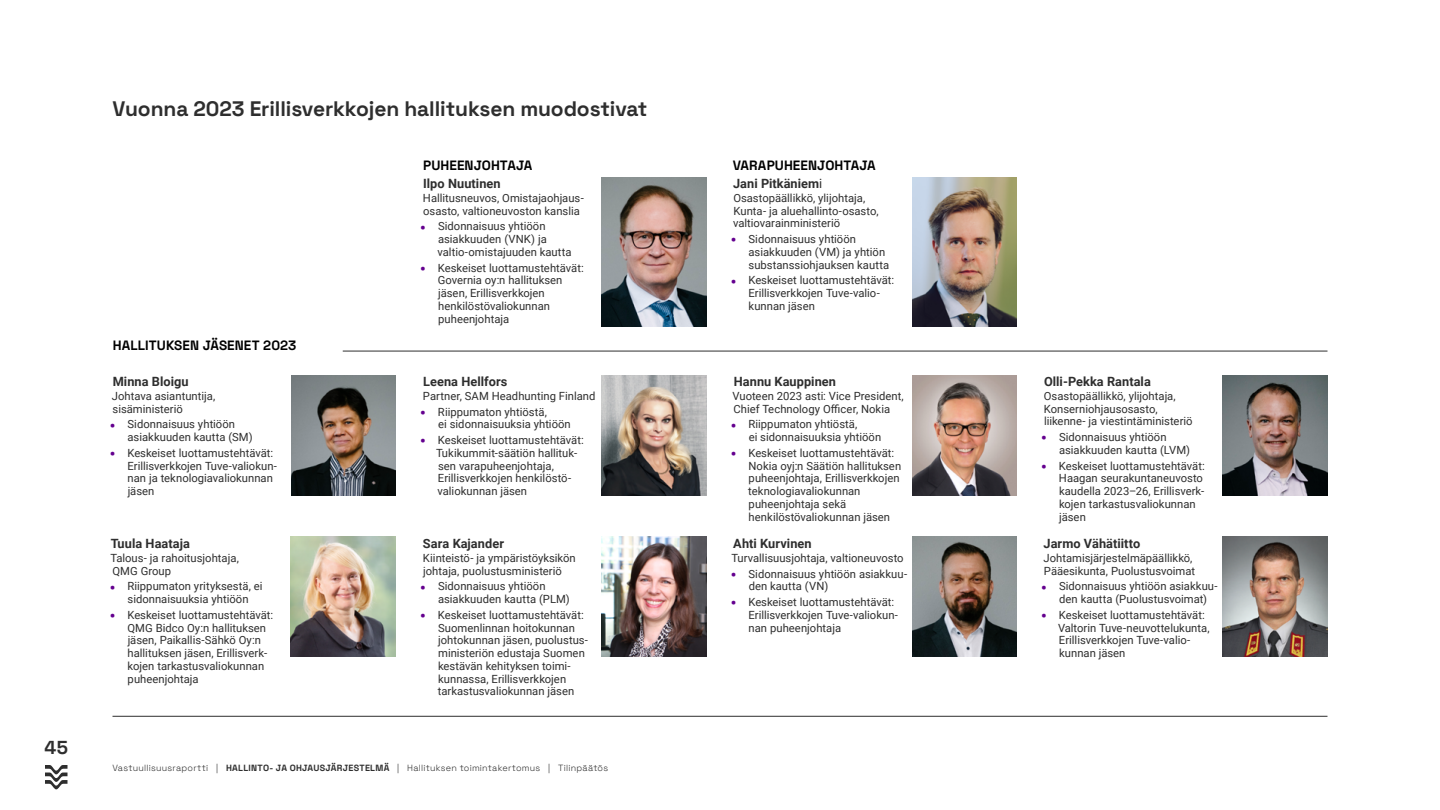
<style>
.page{position:relative;width:1440px;height:810px;background:#fff}
.page>*{position:absolute;margin:0;border:0;box-sizing:border-box;transform-origin:0 0}
.Väliotsikko_pariton{font:700 21px "Space Grotesk";letter-spacing:-.005em;color:#2e2e2e}
.t1{font:700 18.75px "Space Grotesk";color:#2e2e2e}
.Taulukko_otsikko{font:700 13.5px "Space Grotesk";letter-spacing:.005em;color:#000}
.Leipis_eka{font:700 12.75px "Roboto";letter-spacing:.005em;color:#2e2e2e}
.Taulukko_leipis{font:11.25px/12.8px "Roboto";color:#2e2e2e}
.t2{font:300 9px "Space Grotesk";letter-spacing:.025em;color:#2e2e2e}
.s1{font-weight:900;font-size:15px;color:#64008f}
.s2{font-weight:700}
.s3{font-weight:400}
</style>
<div class="page">
<img style="left:602px;top:177px;width:104px;height:149px">
<img style="left:912px;top:177px;width:105px;height:149px">
<img style="left:291px;top:376px;width:105px;height:120px">
<img style="left:290px;top:537px;width:105px;height:120px">
<img style="left:602px;top:376px;width:104px;height:120px">
<img style="left:602px;top:537px;width:104px;height:119px">
<img style="left:912px;top:376px;width:105px;height:120px">
<img style="left:912px;top:537px;width:105px;height:119px">
<img style="left:1222px;top:376px;width:106px;height:120px">
<img style="left:1222px;top:537px;width:106px;height:119px">
<hr style="left:343px;top:351px;width:985px;height:1px;background:#2e2e2e">
<hr style="left:112px;top:716px;width:1216px;height:1px;background:#2e2e2e">
<svg style="left:45px;top:765px;width:23px;height:24px"></svg>
<h2 class="t1" style="left:45px;top:732px;width:25px">45</h2>
<p class="Väliotsikko_pariton" style="left:112px;top:92px;width:536px">Vuonna 2023 Erillisverkkojen hallituksen muodostivat</p>
<p class="Taulukko_otsikko" style="left:113px;top:334px;width:185px">HALLITUKSEN JÄSENET 2023</p>
<p class="Leipis_eka" style="left:113px;top:372px;width:77px">Minna Bloigu</p>
<p class="Taulukko_leipis" style="left:112px;top:389px;width:105px">Johtava asiantuntija, sisäministeriö</p>
<p class="Taulukko_leipis" style="left:128px;top:417px;width:126px;text-indent:-18px"><span class="s1">•</span> Sidonnaisuus yhtiöön asiakkuuden kautta (SM)</p>
<p class="Taulukko_leipis" style="left:127px;top:446px;width:151px;text-indent:-18px"><span class="s1">•</span> Keskeiset luottamustehtävät:<br>Erillisverkkojen Tuve-valiokun&shy;nan ja teknologiavaliokunnan jäsen</p>
<p class="Leipis_eka" style="left:111px;top:534px;width:81px">Tuula Haataja</p>
<p class="Taulukko_leipis" style="left:111px;top:551px;width:130px">Talous- ja rahoitusjohtaja,<br>QMG Group</p>
<p class="Taulukko_leipis" style="left:110px;top:579px;width:154px;text-align:center"><span class="s1">•</span> Riippumaton yrityksestä, ei sidonnaisuuksia yhtiöön</p>
<p class="Taulukko_leipis" style="left:127px;top:608px;width:147px;text-indent:-18px"><span class="s1">•</span> Keskeiset luottamustehtävät:<br>QMG Bidco Oy:n hallituksen jäsen, Paikallis-Sähkö Oy:n hallituksen jäsen, Erillisverk&shy;kojen tarkastusvaliokunnan puheenjohtaja</p>
<p class="Taulukko_otsikko" style="left:423px;top:154px;width:111px">PUHEENJOHTAJA</p>
<p class="Leipis_eka" style="left:423px;top:174px;width:79px">Ilpo Nuutinen</p>
<p class="Taulukko_leipis" style="left:423px;top:191px;width:162px">Hallitusneuvos, Omistajaohjaus&shy;osasto, valtioneuvoston kanslia</p>
<p class="Taulukko_leipis" style="left:438px;top:219px;width:136px;text-indent:-17px"><span class="s1">•</span> Sidonnaisuus yhtiöön asiakkuuden (VNK) ja valtio-omistajuuden kautta</p>
<p class="Taulukko_leipis" style="left:438px;top:261px;width:147px;text-indent:-18px"><span class="s1">•</span> Keskeiset luottamustehtävät:<br>Governia oy:n hallituksen jäsen, Erillisverkkojen henkilöstövaliokunnan puheenjohtaja</p>
<p class="Leipis_eka" style="left:423px;top:372px;width:86px">Leena Hellfors</p>
<p class="Taulukko_leipis" style="left:423px;top:389px;width:174px">Partner, SAM Headhunting Finland</p>
<p class="Taulukko_leipis" style="left:438px;top:405px;width:134px;text-indent:-18px"><span class="s1">•</span> Riippumaton yhtiöstä,<br>ei sidonnaisuuksia yhtiöön</p>
<p class="Taulukko_leipis" style="left:436px;top:433px;width:149px;text-indent:-16px"><span class="s1">•</span> Keskeiset luottamustehtävät:<br>Tukikummit-säätiön hallituk&shy;sen varapuheenjohtaja,<br>Erillisverkkojen henkilöstö&shy;valiokunnan jäsen</p>
<p class="Leipis_eka" style="left:423px;top:534px;width:83px">Sara Kajander</p>
<p class="Taulukko_leipis" style="left:423px;top:551px;width:154px">Kiinteistö- ja ympäristöyksikön johtaja, puolustusministeriö</p>
<p class="Taulukko_leipis" style="left:438px;top:579px;width:133px;text-indent:-18px"><span class="s1">•</span> Sidonnaisuus yhtiöön asiakkuuden kautta (PLM)</p>
<p class="Taulukko_leipis" style="left:438px;top:608px;width:151px;text-indent:-18px"><span class="s1">•</span> Keskeiset luottamustehtävät:<br>Suomenlinnan hoitokunnan johtokunnan jäsen, puolustus&shy;ministeriön edustaja Suomen kestävän kehityksen toimi&shy;kunnassa, Erillisverkkojen tarkastusvaliokunnan jäsen</p>
<p class="t2" style="left:112px;top:762px;width:497px">Vastuullisuusraportti | <span class="s2">HALLINTO- JA OHJAUSJÄRJESTELMÄ</span> | Hallituksen toimintakertomus | Tilinpäätös</p>
<p class="Taulukko_otsikko" style="left:733px;top:154px;width:145px">VARAPUHEENJOHTAJA</p>
<p class="Leipis_eka" style="left:733px;top:174px;width:91px">Jani Pitkäniem<span class="s3">i</span></p>
<p class="Taulukko_leipis" style="left:733px;top:191px;width:147px">Osastopäällikkö, ylijohtaja,<br>Kunta- ja aluehallinto-osasto, valtiovarainministeriö</p>
<p class="Taulukko_leipis" style="left:749px;top:232px;width:142px;text-indent:-18px"><span class="s1">•</span> Sidonnaisuus yhtiöön asiakkuuden (VM) ja yhtiön substanssiohjauksen kautta</p>
<p class="Taulukko_leipis" style="left:748px;top:273px;width:147px;text-indent:-18px"><span class="s1">•</span> Keskeiset luottamustehtävät:<br>Erillisverkkojen Tuve-valio&shy;kunnan jäsen</p>
<p class="Leipis_eka" style="left:734px;top:372px;width:104px">Hannu Kauppinen</p>
<p class="Taulukko_leipis" style="left:733px;top:389px;width:173px">Vuoteen 2023 asti: Vice President,<br>Chief Technology Officer, Nokia</p>
<p class="Taulukko_leipis" style="left:749px;top:417px;width:134px;text-indent:-18px"><span class="s1">•</span> Riippumaton yhtiöstä,<br>ei sidonnaisuuksia yhtiöön</p>
<p class="Taulukko_leipis" style="left:748px;top:446px;width:154px;text-indent:-18px"><span class="s1">•</span> Keskeiset luottamustehtävät:<br>Nokia oyj:n Säätiön hallituksen puheenjohtaja, Erillisverkkojen teknologiavaliokunnan puheenjohtaja sekä henkilöstövaliokunnan jäsen</p>
<p class="Leipis_eka" style="left:733px;top:534px;width:80px">Ahti Kurvinen</p>
<p class="Taulukko_leipis" style="left:732px;top:551px;width:174px">Turvallisuusjohtaja, valtioneuvosto</p>
<p class="Taulukko_leipis" style="left:749px;top:567px;width:160px;text-indent:-18px"><span class="s1">•</span> Sidonnaisuus yhtiöön asiakkuu&shy;den kautta (VN)</p>
<p class="Taulukko_leipis" style="left:748px;top:595px;width:151px;text-indent:-18px"><span class="s1">•</span> Keskeiset luottamustehtävät:<br>Erillisverkkojen Tuve-valiokun&shy;nan puheenjohtaja</p>
<p class="Leipis_eka" style="left:1044px;top:372px;width:108px">Olli-Pekka Rantala</p>
<p class="Taulukko_leipis" style="left:1044px;top:389px;width:150px">Osastopäällikkö, ylijohtaja,<br>Konserniohjausosasto, liikenne- ja viestintäministeriö</p>
<p class="Taulukko_leipis" style="left:1059px;top:430px;width:133px;text-indent:-18px"><span class="s1">•</span> Sidonnaisuus yhtiöön asiakkuuden kautta (LVM)</p>
<p class="Taulukko_leipis" style="left:1059px;top:459px;width:147px;text-indent:-18px"><span class="s1">•</span> Keskeiset luottamustehtävät:<br>Haagan seurakuntaneuvosto kaudella 2023–26, Erillisverk&shy;kojen tarkastusvaliokunnan jäsen</p>
<p class="Leipis_eka" style="left:1044px;top:534px;width:98px">Jarmo Vähätiitto</p>
<p class="Taulukko_leipis" style="left:1043px;top:551px;width:153px">Johtamisjärjestelmäpäällikkö,<br>Pääesikunta, Puolustusvoimat</p>
<p class="Taulukko_leipis" style="left:1059px;top:579px;width:160px;text-indent:-18px"><span class="s1">•</span> Sidonnaisuus yhtiöön asiakkuu&shy;den kautta (Puolustusvoimat)</p>
<p class="Taulukko_leipis" style="left:1058px;top:608px;width:153px;text-indent:-17px"><span class="s1">•</span> Keskeiset luottamustehtävät:<br>Valtorin Tuve-neuvottelukunta,<br>Erillisverkkojen Tuve-valio&shy;kunnan jäsen</p>
</div>
